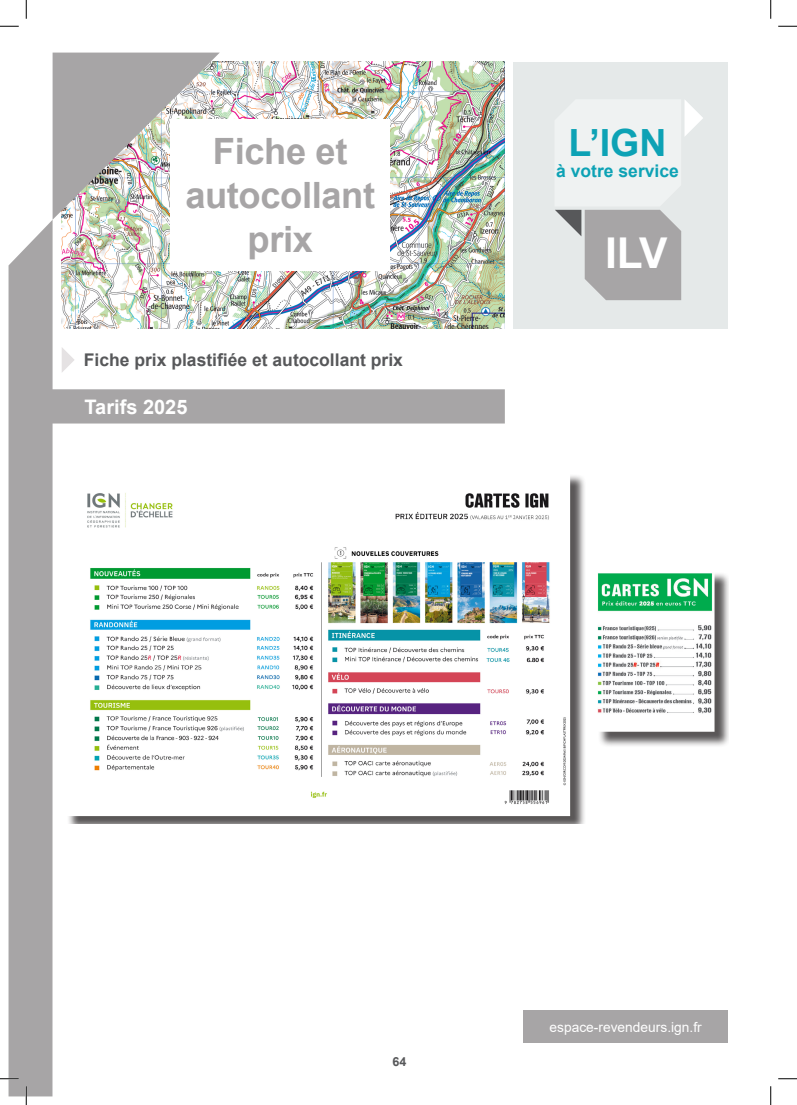
<style>
.page{position:relative;width:797px;height:1105px;background:#fff}
.page>*{position:absolute;margin:0;border:0;box-sizing:border-box;transform-origin:0 0}
.t1{font:700 42.5px "Arial";color:#fff}
.t2{font:700 37.5px "Arial";color:#0da2b5}
.t3{font:700 36.25px/43.8px "Arial";letter-spacing:-.01em;color:#a7a5a6;text-align:center}
.t4{font:700 20px "Arial";color:#fff}
.t5{font:700 17.5px "Arial";color:#57585a}
.t6{font:700 17.5px "Arial";color:#0da2b5}
.t7{font:13.75px "Arial";color:#fff}
.liste_puces_triangle{font:700 12.5px "Arial";color:#57585a}
</style>
<div class="page">
<img style="left:62px;top:62px;width:443px;height:266px">
<div style="left:170px;top:119px;width:220px;height:152px;background:#fff"></div>
<svg style="left:53px;top:53px;width:167px;height:167px"></svg>
<div style="left:9px;top:220px;width:44px;height:876px;background:#a7a5a6"></div>
<div style="left:45px;top:389px;width:460px;height:34px;background:#a7a5a6"></div>
<svg style="left:62px;top:348px;width:12px;height:24px"></svg>
<div style="left:523px;top:1010px;width:205px;height:33px;background:#a7a5a6"></div>
<div style="left:513px;top:62px;width:215px;height:266px;background:#e5e9e9"></div>
<svg style="left:555px;top:100px;width:148px;height:200px"></svg>
<div style="left:67px;top:474px;width:519px;height:349px;background:#231f20;opacity:.75"></div>
<img style="left:67px;top:474px;width:503px;height:342px">
<div style="left:597px;top:572px;width:132px;height:175px;background:#231f20;opacity:.75"></div>
<img style="left:597px;top:572px;width:117px;height:160px">
<svg style="left:0;top:25px;width:19px;height:2px"></svg>
<svg style="left:778px;top:25px;width:19px;height:2px"></svg>
<svg style="left:0;top:1078px;width:19px;height:1px"></svg>
<svg style="left:778px;top:1078px;width:19px;height:1px"></svg>
<svg style="left:25px;top:0;width:2px;height:19px"></svg>
<svg style="left:25px;top:1086px;width:2px;height:19px"></svg>
<svg style="left:770px;top:0;width:1px;height:19px"></svg>
<svg style="left:770px;top:1086px;width:1px;height:19px"></svg>
<p class="t3" style="left:213px;top:130px;width:136px">Fiche et</p>
<p class="t3" style="left:185px;top:174px;width:191px">autocollant prix</p>
<p class="t5" style="left:84px;top:348px;width:320px">Fiche prix plastifiée et autocollant prix</p>
<p class="t4" style="left:84px;top:393px;width:105px">Tarifs 2025</p>
<p class="t2" style="left:568px;top:116px;width:99px">L’IGN</p>
<p class="t6" style="left:556px;top:159px;width:124px">à votre service</p>
<p class="t1" style="left:605px;top:223px;width:64px">ILV</p>
<p class="liste_puces_triangle" style="left:392px;top:1052px;width:15px">64</p>
<p class="t7" style="left:549px;top:1017px;width:154px">espace-revendeurs.ign.fr</p>
</div>
